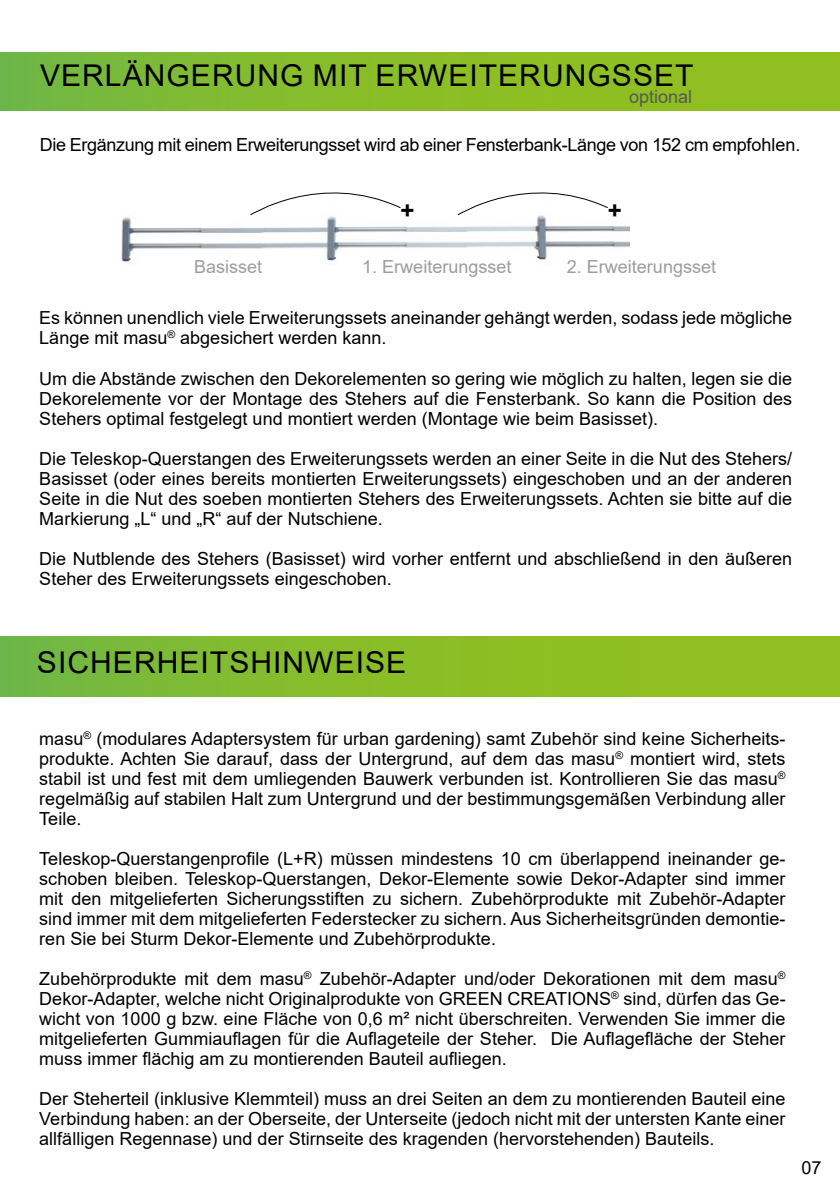
<style>
.page{position:relative;width:840px;height:1191px;background:#fff}
.page>*{position:absolute;margin:0;border:0;box-sizing:border-box;transform-origin:0 0}
.t1{font:30px "Arial";letter-spacing:.035em;color:#000}
.t2{font:700 24px "Arial";color:#000}
.t3{font:18px/20px "Arial";color:#000;text-align:justify}
.t4{font:18px "Arial";letter-spacing:-.02em;color:#000}
.t5{font:18px "Arial";color:#9d9d9c}
.t6{font:18px "Arial";color:#575756}
</style>
<div class="page">
<div style="left:0;top:636px;width:839px;height:61px;background:linear-gradient(to right,#76b93d,#96c119)"></div>
<div style="left:0;top:52px;width:839px;height:58px;background:linear-gradient(to right,#76b93d,#96c119)"></div>
<img style="left:121px;top:216px;width:508px;height:48px">
<svg style="left:250px;top:192px;width:151px;height:24px"></svg>
<svg style="left:457px;top:192px;width:151px;height:24px"></svg>
<h1 class="t1" style="left:40px;top:55px;width:654px">VERLÄNGERUNG MIT ERWEITERUNGSSET</h1>
<p class="t6" style="left:628px;top:84px;width:65px">optional</p>
<p class="t4" style="left:40px;top:132px;width:761px">Die Ergänzung mit einem Erweiterungsset wird ab einer Fensterbank-Länge von 152 cm empfohlen.</p>
<h2 class="t2" style="left:400px;top:194px;width:16px">+</h2>
<h2 class="t2" style="left:607px;top:194px;width:16px">+</h2>
<p class="t5" style="left:194px;top:254px;width:70px">Basisset</p>
<p class="t5" style="left:362px;top:254px;width:151px">1. Erweiterungsset</p>
<p class="t5" style="left:566px;top:254px;width:151px">2. Erweiterungsset</p>
<p class="t3" style="left:39px;top:308px;width:754px">Es können unendlich viele Erweiterungssets aneinander gehängt werden, sodass jede mögliche<br>Länge mit masu<sup>®</sup> abgesichert werden kann.</p>
<p class="t3" style="left:39px;top:368px;width:754px">Um die Abstände zwischen den Dekorelementen so gering wie möglich zu halten, legen sie die Dekorelemente vor der Montage des Stehers auf die Fensterbank. So kann die Position des Stehers optimal festgelegt und montiert werden (Montage wie beim Basisset).</p>
<p class="t3" style="left:39px;top:448px;width:754px">Die Teleskop-Querstangen des Erweiterungssets werden an einer Seite in die Nut des Stehers/ Basisset (oder eines bereits montierten Erweiterungssets) eingeschoben und an der anderen Seite in die Nut des soeben montierten Stehers des Erweiterungssets. Achten sie bitte auf die Markierung „L“ und „R“ auf der Nutschiene.</p>
<p class="t3" style="left:39px;top:548px;width:753px">Die Nutblende des Stehers (Basisset) wird vorher entfernt und abschließend in den äußeren<br>Steher des Erweiterungssets eingeschoben.</p>
<h1 class="t1" style="left:37px;top:642px;width:370px">SICHERHEITSHINWEISE</h1>
<p class="t3" style="left:39px;top:728px;width:747px">masu<sup>®</sup> (modulares Adaptersystem für urban gardening) samt Zubehör sind keine Sicherheits&shy;produkte. Achten Sie darauf, dass der Untergrund, auf dem das masu<sup>®</sup> montiert wird, stets stabil ist und fest mit dem umliegenden Bauwerk verbunden ist. Kontrollieren Sie das masu<sup>® </sup>regelmäßig auf stabilen Halt zum Untergrund und der bestimmungsgemäßen Verbindung aller Teile.</p>
<p class="t3" style="left:39px;top:848px;width:747px">Teleskop-Querstangenprofile (L+R) müssen mindestens 10 cm überlappend ineinander ge&shy;schoben bleiben. Teleskop-Querstangen, Dekor-Elemente sowie Dekor-Adapter sind immer mit den mitgelieferten Sicherungsstiften zu sichern. Zubehörprodukte mit Zubehör-Adapter sind immer mit dem mitgelieferten Federstecker zu sichern. Aus Sicherheitsgründen demontie&shy;ren Sie bei Sturm Dekor-Elemente und Zubehörprodukte.</p>
<p class="t3" style="left:39px;top:968px;width:747px">Zubehörprodukte mit dem masu<sup>®</sup> Zubehör-Adapter und/oder Dekorationen mit dem masu<sup>® </sup>Dekor-Adapter, welche nicht Originalprodukte von GREEN CREATIONS<sup>®</sup> sind, dürfen das Ge&shy;wicht von 1000 g bzw. eine Fläche von 0,6 m² nicht überschreiten. Verwenden Sie immer die mitgelieferten Gummiauflagen für die Auflageteile der Steher. Die Auflagefläche der Steher muss immer flächig am zu montierenden Bauteil aufliegen.</p>
<p class="t3" style="left:39px;top:1088px;width:747px">Der Steherteil (inklusive Klemmteil) muss an drei Seiten an dem zu montierenden Bauteil eine Verbindung haben: an der Oberseite, der Unterseite (jedoch nicht mit der untersten Kante einer allfälligen Regennase) und der Stirnseite des kragenden (hervorstehenden) Bauteils.</p>
<p class="t3" style="left:801px;top:1157px;width:22px">07</p>
</div>
